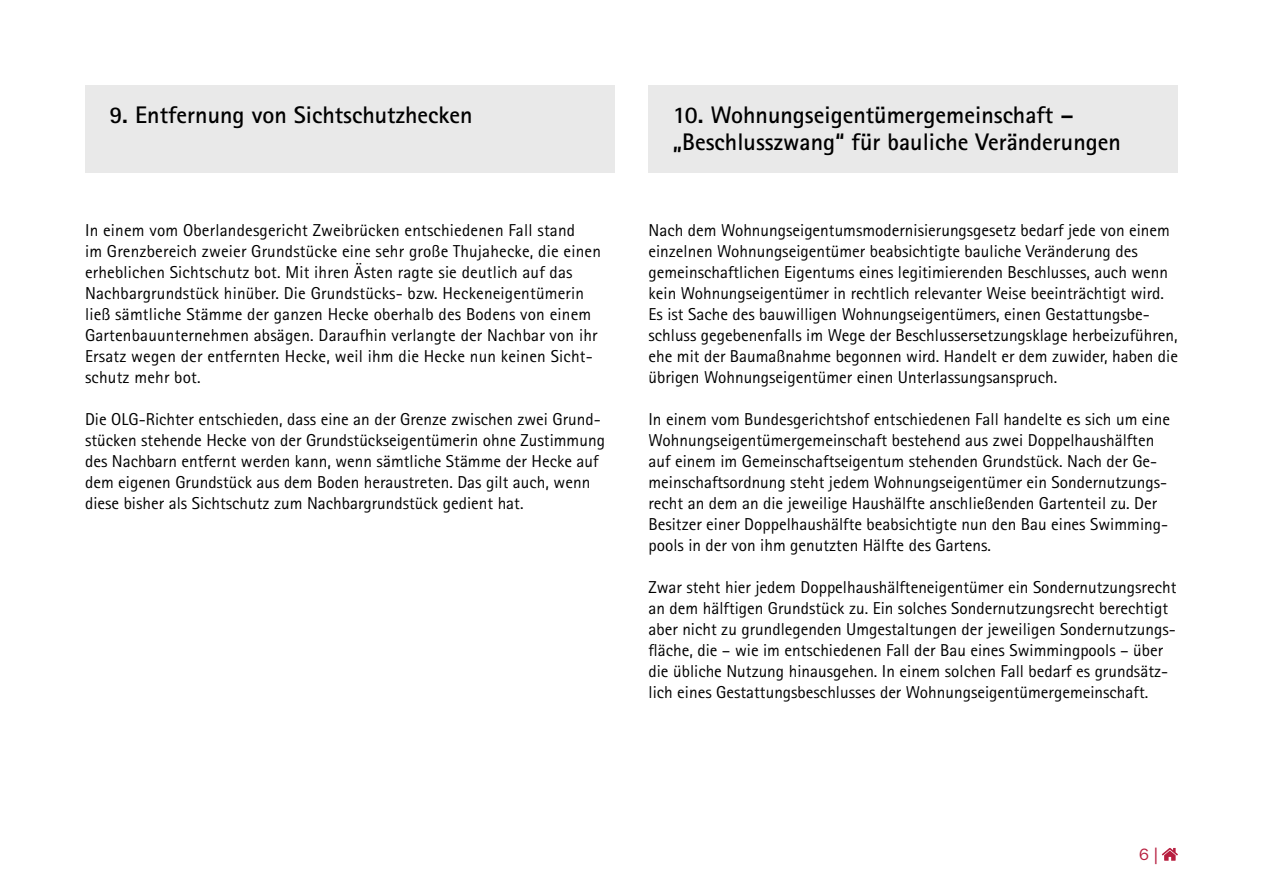
<style>
.page{position:relative;width:1263px;height:893px;background:#fff}
.page>*{position:absolute;margin:0;border:0;box-sizing:border-box;transform-origin:0 0}
.t1{font:700 24px/27px "Rotis Sans Serif Std";color:#000}
.t2{font:17.25px/21px "Rotis Sans Serif Std";color:#000}
.t3{font:16.5px "ITC Franklin Gothic Std";color:#b71e3f}
.s1{font-family:"News Gothic Std"}
</style>
<div class="page">
<svg style="left:1162px;top:848px;width:16px;height:13px"></svg>
<div style="left:85px;top:85px;width:529px;height:88px;background:#e9e9e9"></div>
<div style="left:648px;top:85px;width:530px;height:88px;background:#e9e9e9"></div>
<h1 class="t1" style="left:109px;top:101px;width:365px">9. Entfernung von Sichtschutzhecken</h1>
<p class="t2" style="left:85px;top:219px;width:517px">In einem vom Oberlandesgericht Zweibrücken entschiedenen Fall stand<br>im Grenzbereich zweier Grundstücke eine sehr große Thujahecke, die einen erheblichen Sichtschutz bot. Mit ihren Ästen ragte sie deutlich auf das Nachbargrundstück hinüber. Die Grundstücks- bzw. Heckeneigentümerin ließ sämtliche Stämme der ganzen Hecke oberhalb des Bodens von einem Gartenbauunternehmen absägen. Daraufhin verlangte der Nachbar von ihr Ersatz wegen der entfernten Hecke, weil ihm die Hecke nun keinen Sicht&shy;schutz mehr bot.</p>
<p class="t2" style="left:85px;top:408px;width:521px">Die OLG-Richter entschieden, dass eine an der Grenze zwischen zwei Grund&shy;stücken stehende Hecke von der Grundstückseigentümerin ohne Zustimmung des Nachbarn entfernt werden kann, wenn sämtliche Stämme der Hecke auf dem eigenen Grundstück aus dem Boden heraustreten. Das gilt auch, wenn diese bisher als Sichtschutz zum Nachbargrundstück gedient hat.</p>
<h1 class="t1" style="left:673px;top:101px;width:449px">10. Wohnungseigentümergemeinschaft – „Beschlusszwang“ für bauliche Veränderungen</h1>
<p class="t2" style="left:648px;top:219px;width:531px">Nach dem Wohnungseigentumsmodernisierungsgesetz bedarf jede von einem einzelnen Wohnungseigentümer beabsichtigte bauliche Veränderung des gemeinschaftlichen Eigentums eines legitimierenden Beschlusses, auch wenn kein Wohnungseigentümer in rechtlich relevanter Weise beeinträchtigt wird.<br>Es ist Sache des bauwilligen Wohnungseigentümers, einen Gestattungsbe&shy;schluss gegebenenfalls im Wege der Beschlussersetzungsklage herbeizuführen, ehe mit der Baumaßnahme begonnen wird. Handelt er dem zuwider, haben die übrigen Wohnungseigentümer einen Unterlassungsanspruch.</p>
<p class="t2" style="left:648px;top:408px;width:523px">In einem vom Bundesgerichtshof entschiedenen Fall handelte es sich um eine Wohnungseigentümergemeinschaft bestehend aus zwei Doppelhaushälften auf einem im Gemeinschaftseigentum stehenden Grundstück. Nach der Ge&shy;meinschaftsordnung steht jedem Wohnungseigentümer ein Sondernutzungs&shy;recht an dem an die jeweilige Haushälfte anschließenden Gartenteil zu. Der Besitzer einer Doppelhaushälfte beabsichtigte nun den Bau eines Swimming&shy;pools in der von ihm genutzten Hälfte des Gartens.</p>
<p class="t2" style="left:648px;top:576px;width:529px">Zwar steht hier jedem Doppelhaushälfteneigentümer ein Sondernutzungsrecht an dem hälftigen Grundstück zu. Ein solches Sondernutzungsrecht berechtigt aber nicht zu grundlegenden Umgestaltungen der jeweiligen Sondernutzungs&shy;fläche, die – wie im entschiedenen Fall der Bau eines Swimmingpools – über die übliche Nutzung hinausgehen. In einem solchen Fall bedarf es grundsätz&shy;lich eines Gestattungsbeschlusses der Wohnungseigentümergemeinschaft.</p>
<p class="t3" style="left:1139px;top:845px;width:20px">6 <span class="s1">|</span></p>
</div>
